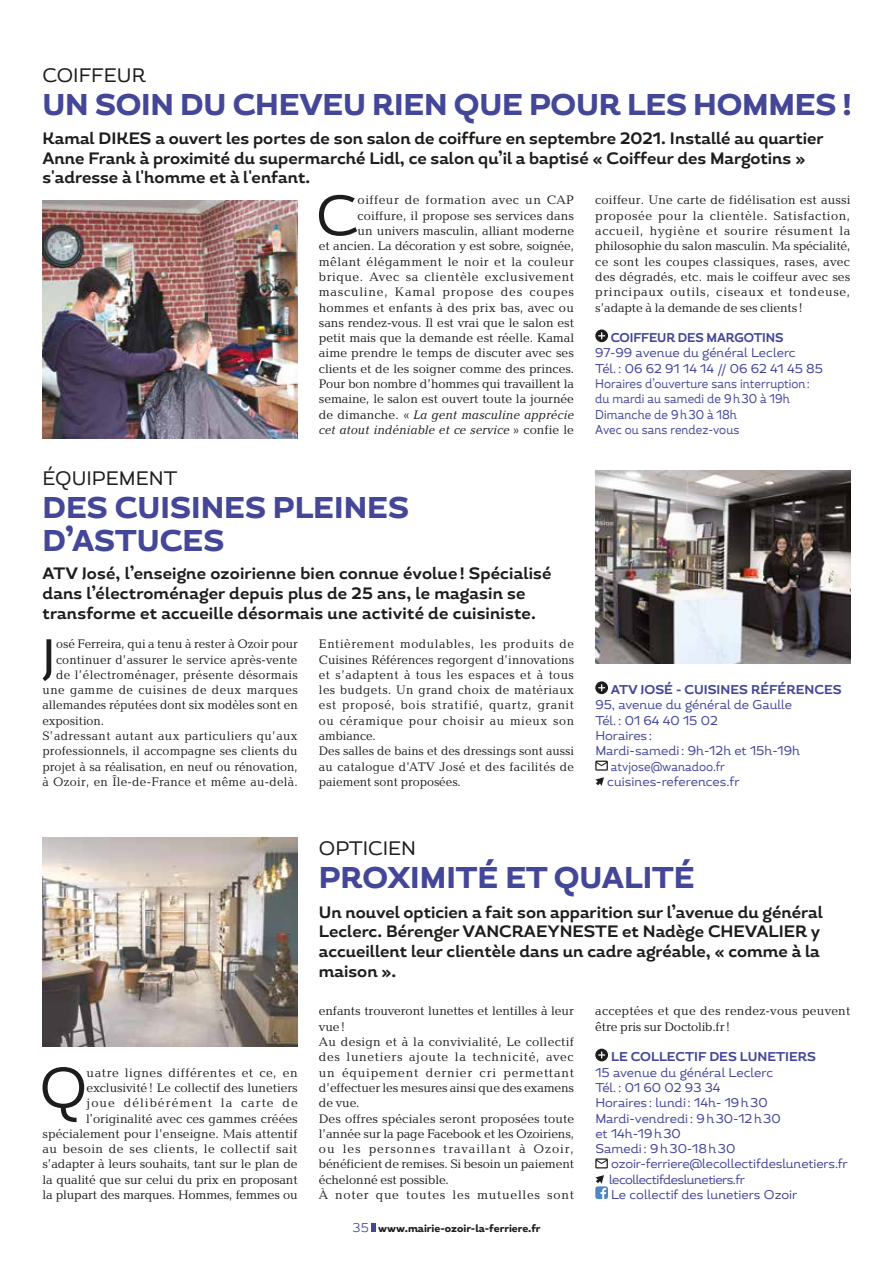
<style>
.page{position:relative;width:893px;height:1263px;background:#fff}
.page>*{position:absolute;margin:0;border:0;box-sizing:border-box;transform-origin:0 0}
.t1{font:56.4px "Magallanes";color:#1d1d1b}
.t2{font:800 30px/33px "Magallanes";color:#444798}
.t3{font:19.5px "Magallanes";color:#1d1d1b}
.t4{font:700 16.5px/19.8px "Magallanes";color:#1d1d1b}
.t5{font:12.75px/15.3px "Baltica";letter-spacing:.005em;color:#1d1d1b;text-align:right}
.t6{font:12.75px/15.3px "Magallanes";color:#444798}
.t7{font:12.75px/15.3px "Baltica";letter-spacing:.03em;color:#1d1d1b}
.t8{font:12.75px "Baltica";letter-spacing:.025em;color:#1d1d1b}
.t9{font:700 12.75px "Magallanes";color:#444798}
.t10{font:12.75px "Baltica";letter-spacing:.035em;color:#1d1d1b}
.t11{font:12.75px "Baltica";letter-spacing:.04em;color:#1d1d1b}
.t12{font:700 12.75px "Magallanes";color:#444798;scale:.95 1}
.t13{font:12.75px "Magallanes";color:#444798;scale:.9 1}
.t14{font:800 10.5px "Magallanes";color:#1d1d1b}
.s1{font-style:italic}
.s2{font-weight:300;font-size:12.75px;color:#444798}
</style>
<div class="page">
<img style="left:43px;top:838px;width:255px;height:208px">
<svg style="left:595px;top:329px;width:13px;height:13px"></svg>
<svg style="left:598px;top:332px;width:7px;height:7px"></svg>
<svg style="left:595px;top:1049px;width:13px;height:12px"></svg>
<svg style="left:598px;top:1051px;width:7px;height:7px"></svg>
<svg style="left:595px;top:1158px;width:13px;height:10px"></svg>
<svg style="left:595px;top:1175px;width:13px;height:24px"></svg>
<img style="left:43px;top:201px;width:255px;height:238px">
<svg style="left:595px;top:681px;width:13px;height:13px"></svg>
<svg style="left:598px;top:684px;width:7px;height:7px"></svg>
<svg style="left:595px;top:761px;width:13px;height:10px"></svg>
<svg style="left:595px;top:777px;width:9px;height:9px"></svg>
<img style="left:595px;top:470px;width:255px;height:193px">
<div style="left:371px;top:1223px;width:5px;height:9px;background:#444798"></div>
<h3 class="t3" style="left:43px;top:63px;width:105px">COIFFEUR</h3>
<h2 class="t2" style="left:43px;top:90px;width:811px">UN SOIN DU CHEVEU RIEN QUE POUR LES HOMMES !</h2>
<p class="t4" style="left:43px;top:129px;width:782px">Kamal DIKES a ouvert les portes de son salon de coiffure en septembre 2021. Installé au quartier<br>Anne Frank à proximité du supermarché Lidl, ce salon qu’il a baptisé « Coiffeur des Margotins » s'adresse à l'homme et à l'enfant.</p>
<h1 class="t1" style="left:316px;top:180px;width:44px">C</h1>
<p class="t5" style="left:319px;top:193px;width:257px">oiffeur de formation avec un CAP coiffure, il propose ses services dans<br>un univers masculin, alliant moderne<br>et ancien. La décoration y est sobre, soignée, mêlant élégamment le noir et la couleur brique. Avec sa clientèle exclusivement masculine, Kamal propose des coupes hommes et enfants à des prix bas, avec ou sans rendez-vous. Il est vrai que le salon est petit mais que la demande est réelle. Kamal aime prendre le temps de discuter avec ses clients et de les soigner comme des princes.<br>Pour bon nombre d’hommes qui travaillent la semaine, le salon est ouvert toute la journée de dimanche. « <span class="s1">La gent masculine apprécie cet atout indéniable et ce service</span> » confie le</p>
<h3 class="t3" style="left:43px;top:466px;width:136px">ÉQUIPEMENT</h3>
<h2 class="t2" style="left:43px;top:492px;width:368px">DES CUISINES PLEINES<br>D’ASTUCES</h2>
<p class="t4" style="left:43px;top:564px;width:510px">ATV José, l’enseigne ozoirienne bien connue évolue ! Spécialisé dans l’électroménager depuis plus de 25 ans, le magasin se transforme et accueille désormais une activité de cuisiniste.</p>
<h1 class="t1" style="left:40px;top:624px;width:17px">J</h1>
<p class="t5" style="left:56px;top:637px;width:243px">osé Ferreira, qui a tenu à rester à Ozoir pour</p>
<p class="t5" style="left:56px;top:652px;width:243px">continuer d’assurer le service après-vente</p>
<p class="t8" style="left:56px;top:667px;width:243px">de l’électroménager, présente désormais</p>
<p class="t11" style="left:43px;top:682px;width:257px">une gamme de cuisines de deux marques</p>
<p class="t5" style="left:43px;top:698px;width:257px">allemandes réputées dont six modèles sont en</p>
<p class="t5" style="left:43px;top:713px;width:63px">exposition.</p>
<p class="t10" style="left:43px;top:728px;width:257px">S’adressant autant aux particuliers qu’aux</p>
<p class="t5" style="left:43px;top:744px;width:257px">professionnels, il accompagne ses clients du</p>
<p class="t5" style="left:43px;top:759px;width:257px">projet à sa réalisation, en neuf ou rénovation,</p>
<p class="t8" style="left:43px;top:774px;width:257px">à Ozoir, en Île-de-France et même au-delà.</p>
<p class="t7" style="left:319px;top:637px;width:257px">Entièrement modulables, les produits de Cuisines Références regorgent d’innovations et s’adaptent à tous les espaces et à tous les budgets. Un grand choix de matériaux est proposé, bois stratifié, quartz, granit ou céramique pour choisir au mieux son ambiance.<br>Des salles de bains et des dressings sont aussi au catalogue d’ATV José et des facilités de paiement sont proposées.</p>
<p class="t5" style="left:595px;top:193px;width:257px;text-align:justify">coiffeur. Une carte de fidélisation est aussi proposée pour la clientèle. Satisfaction, accueil, hygiène et sourire résument la philosophie du salon masculin. Ma spécialité, ce sont les coupes classiques, rases, avec des dégradés, etc. mais le coiffeur avec ses principaux outils, ciseaux et tondeuse, s’adapte à la demande de ses clients!</p>
<p class="t12" style="left:611px;top:330px;width:183px">COIFFEUR DES MARGOTINS</p>
<p class="t6" style="left:595px;top:345px;width:229px">97-99 avenue du général Leclerc<br>Tél.: 06 62 91 14 14 // 06 62 41 45 85<br>Horaires d’ouverture sans interruption: du mardi au samedi de 9h30 à 19h<br>Dimanche de 9h30 à 18h<br>Avec ou sans rendez-vous</p>
<p class="t9" style="left:611px;top:682px;width:232px">ATV JOSÉ - CUISINES RÉFÉRENCES</p>
<p class="t6" style="left:595px;top:697px;width:198px">95, avenue du général de Gaulle</p>
<p class="t6" style="left:595px;top:713px;width:124px">Tél.: 01 64 40 15 02</p>
<p class="t6" style="left:595px;top:728px;width:58px">Horaires:</p>
<p class="t6" style="left:595px;top:743px;width:206px">Mardi-samedi: 9h-12h et 15h-19h</p>
<p class="t13" style="left:611px;top:758px;width:128px">atvjose@wanadoo.fr</p>
<p class="t6" style="left:607px;top:774px;width:134px">cuisines-references.fr</p>
<h1 class="t1" style="left:40px;top:1052px;width:49px">Q</h1>
<p class="t5" style="left:43px;top:1065px;width:257px">uatre lignes différentes et ce, en exclusivité! Le collectif des lunetiers<br>joue délibérément la carte de l'originalité avec ces gammes créées spécialement pour l’enseigne. Mais attentif au besoin de ses clients, le collectif sait s’adapter à leurs souhaits, tant sur le plan de la qualité que sur celui du prix en proposant la plupart des marques. Hommes, femmes ou</p>
<h3 class="t3" style="left:319px;top:836px;width:99px">OPTICIEN</h3>
<h2 class="t2" style="left:319px;top:862px;width:377px">PROXIMITÉ ET QUALITÉ</h2>
<p class="t4" style="left:319px;top:902px;width:505px">Un nouvel opticien a fait son apparition sur l’avenue du général Leclerc. Bérenger VANCRAEYNESTE et Nadège CHEVALIER y accueillent leur clientèle dans un cadre agréable, « comme à la maison ».</p>
<p class="t5" style="left:595px;top:1004px;width:257px;text-align:left">acceptées et que des rendez-vous peuvent être pris sur Doctolib.fr!</p>
<p class="t9" style="left:611px;top:1049px;width:206px">LE COLLECTIF DES LUNETIERS</p>
<p class="t6" style="left:595px;top:1065px;width:187px">15 avenue du général Leclerc<br>Tél.: 01 60 02 93 34<br>Horaires: lundi: 14h- 19h30<br>Mardi-vendredi: 9h30-12h30 et 14h-19h30<br>Samedi: 9h30-18h30</p>
<p class="t6" style="left:609px;top:1156px;width:240px">ozoir-ferriere@lecollectifdeslunetiers.fr lecollectifdeslunetiers.fr<br>Le collectif des lunetiers Ozoir</p>
<p class="t5" style="left:319px;top:1004px;width:257px;text-align:left">enfants trouveront lunettes et lentilles à leur vue!<br>Au design et à la convivialité, Le collectif des lunetiers ajoute la technicité, avec un équipement dernier cri permettant d’effectuer les mesures ainsi que des examens de vue.<br>Des offres spéciales seront proposées toute l’année sur la page Facebook et les Ozoiriens, ou les personnes travaillant à Ozoir, bénéficient de remises. Si besoin un paiement échelonné est possible.<br>À noter que toutes les mutuelles sont</p>
<p class="t14" style="left:353px;top:1222px;width:189px"><span class="s2">35</span> www.mairie-ozoir-la-ferriere.fr</p>
</div>
